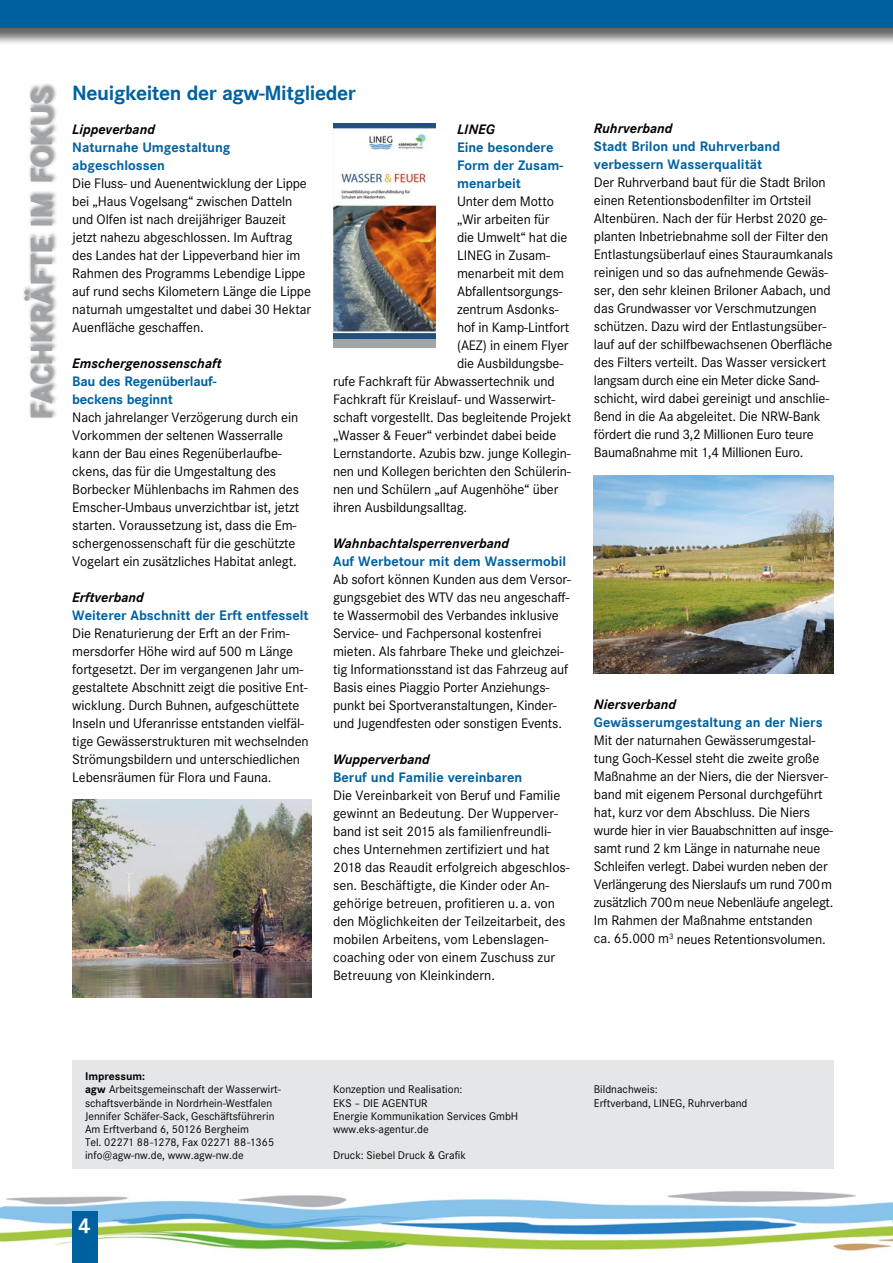
<style>
.page{position:relative;width:893px;height:1263px;background:#fff}
.page>*{position:absolute;margin:0;border:0;box-sizing:border-box;transform-origin:0 0}
.t1{font:700 30px "Corporate SBQ";color:#a1a5a7}
.t2{font:700 21px "Corporate SBQ";color:#fff}
.t3{font:700 20.25px "Corporate SBQ";letter-spacing:-.02em;color:#0061a1}
.t4{font:13.5px/18px "Corporate SBQ";letter-spacing:-.01em;color:#000}
.t5{font:700 13.5px/18px "Corporate SBQ";color:#0061a1}
.t6{font:italic 700 13.5px "Corporate SBQ";color:#000}
.t7{font:10.95px/13.2px "Corporate SBQ";color:#000}
.s1{font-weight:700}
</style>
<div class="page">
<img style="left:594px;top:476px;width:239px;height:198px">
<img style="left:72px;top:800px;width:240px;height:198px">
<div style="left:333px;top:124px;width:103px;height:224px;background:#a1a5a7"></div>
<img style="left:333px;top:124px;width:103px;height:215px">
<div style="left:72px;top:1060px;width:761px;height:109px;background:#e4e6e7"></div>
<img style="left:0;top:1191px;width:893px;height:61px">
<div style="left:72px;top:1211px;width:26px;height:52px;background:#0061a1"></div>
<div style="left:0;top:0;width:893px;height:46px;background:#000;opacity:.6"></div>
<div style="left:0;top:0;width:893px;height:27px;background:#0061a1"></div>
<div style="left:22px;top:83px;width:35px;height:336px;background:#000;opacity:.5"></div>
<h1 class="t1" style="left:23px;top:420px;width:334px;rotate:-90deg">FACHKRÄFTE IM FOKUS</h1>
<h3 class="t3" style="left:72px;top:81px;width:285px">Neuigkeiten der agw-Mitglieder</h3>
<p class="t6" style="left:72px;top:121px;width:84px">Lippeverband</p>
<p class="t5" style="left:72px;top:138px;width:160px">Naturnahe Umgestaltung abgeschlossen</p>
<p class="t4" style="left:72px;top:174px;width:240px">Die Fluss- und Auenentwicklung der Lippe bei „Haus Vogelsang“ zwischen Datteln und Olfen ist nach dreijähriger Bauzeit jetzt nahezu abgeschlossen. Im Auftrag des Landes hat der Lippeverband hier im Rahmen des Programms Lebendige Lippe auf rund sechs Kilometern Länge die Lippe naturnah umgestaltet und dabei 30 Hektar Auenfläche geschaffen.</p>
<p class="t6" style="left:72px;top:355px;width:151px">Emschergenossenschaft</p>
<p class="t5" style="left:72px;top:372px;width:146px">Bau des Regenüberlauf&shy;beckens beginnt</p>
<p class="t4" style="left:72px;top:408px;width:228px">Nach jahrelanger Verzögerung durch ein Vorkommen der seltenen Wasserralle kann der Bau eines Regenüberlaufbe&shy;ckens, das für die Umgestaltung des Borbecker Mühlenbachs im Rahmen des Emscher-Umbaus unverzichtbar ist, jetzt starten. Voraussetzung ist, dass die Em&shy;schergenossenschaft für die geschützte Vogelart ein zusätzliches Habitat anlegt.</p>
<p class="t6" style="left:72px;top:588px;width:73px">Erftverband</p>
<p class="t5" style="left:72px;top:606px;width:238px">Weiterer Abschnitt der Erft entfesselt</p>
<p class="t4" style="left:72px;top:624px;width:238px">Die Renaturierung der Erft an der Frim&shy;mersdorfer Höhe wird auf 500 m Länge fortgesetzt. Der im vergangenen Jahr um&shy;gestaltete Abschnitt zeigt die positive Ent&shy;wicklung. Durch Buhnen, aufgeschüttete Inseln und Uferanrisse entstanden vielfäl&shy;tige Gewässerstrukturen mit wechselnden Strömungsbildern und unterschiedlichen Lebensräumen für Flora und Fauna.</p>
<p class="t6" style="left:457px;top:120px;width:39px">LINEG</p>
<p class="t5" style="left:457px;top:138px;width:108px">Eine besondere<br>Form der Zusam&shy;menarbeit</p>
<p class="t4" style="left:457px;top:192px;width:98px">Unter dem Motto</p>
<p class="t4" style="left:457px;top:210px;width:94px">„Wir arbeiten für</p>
<p class="t4" style="left:457px;top:228px;width:112px">die Umwelt“ hat die</p>
<p class="t4" style="left:457px;top:246px;width:94px">LINEG in Zusam-</p>
<p class="t4" style="left:457px;top:264px;width:108px">menarbeit mit dem</p>
<p class="t4" style="left:457px;top:282px;width:107px">Abfallentsorgungs-</p>
<p class="t4" style="left:457px;top:300px;width:103px">zentrum Asdonks-</p>
<p class="t4" style="left:457px;top:318px;width:114px">hof in Kamp-Lintfort</p>
<p class="t4" style="left:457px;top:336px;width:113px">(AEZ) in einem Flyer</p>
<p class="t4" style="left:457px;top:354px;width:108px">die Ausbildungsbe-</p>
<p class="t4" style="left:333px;top:372px;width:223px">rufe Fachkraft für Abwassertechnik und</p>
<p class="t4" style="left:333px;top:390px;width:224px">Fachkraft für Kreislauf- und Wasserwirt-</p>
<p class="t4" style="left:333px;top:408px;width:240px">schaft vorgestellt. Das begleitende Projekt</p>
<p class="t4" style="left:333px;top:426px;width:225px">„Wasser &amp; Feuer“ verbindet dabei beide</p>
<p class="t4" style="left:333px;top:444px;width:239px">Lernstandorte. Azubis bzw. junge Kollegin-</p>
<p class="t4" style="left:333px;top:462px;width:239px">nen und Kollegen berichten den Schülerin-</p>
<p class="t4" style="left:333px;top:480px;width:227px">nen und Schülern „auf Augenhöhe“ über</p>
<p class="t4" style="left:333px;top:498px;width:136px">ihren Ausbildungsalltag.</p>
<p class="t6" style="left:333px;top:534px;width:178px">Wahnbachtalsperrenverband</p>
<p class="t5" style="left:333px;top:552px;width:235px">Auf Werbetour mit dem Wassermobil</p>
<p class="t4" style="left:333px;top:570px;width:239px">Ab sofort können Kunden aus dem Versor&shy;gungsgebiet des WTV das neu angeschaff&shy;te Wassermobil des Verbandes inklusive Service- und Fachpersonal kostenfrei mieten. Als fahrbare Theke und gleichzei&shy;tig Informationsstand ist das Fahrzeug auf Basis eines Piaggio Porter Anziehungs&shy;punkt bei Sportveranstaltungen, Kinder&shy;und Jugendfesten oder sonstigen Events.</p>
<p class="t6" style="left:333px;top:750px;width:98px">Wupperverband</p>
<p class="t5" style="left:333px;top:768px;width:191px">Beruf und Familie vereinbaren</p>
<p class="t4" style="left:333px;top:786px;width:238px">Die Vereinbarkeit von Beruf und Familie gewinnt an Bedeutung. Der Wupperver&shy;band ist seit 2015 als familienfreundli&shy;ches Unternehmen zertifiziert und hat 2018 das Reaudit erfolgreich abgeschlos&shy;sen. Beschäftigte, die Kinder oder An&shy;gehörige betreuen, profitieren u.a. von den Möglichkeiten der Teilzeitarbeit, des mobilen Arbeitens, vom Lebenslagen&shy;coaching oder von einem Zuschuss zur Betreuung von Kleinkindern.</p>
<p class="t6" style="left:594px;top:120px;width:80px">Ruhrverband</p>
<p class="t5" style="left:594px;top:138px;width:188px">Stadt Brilon und Ruhrverband verbessern Wasserqualität</p>
<p class="t4" style="left:594px;top:174px;width:241px">Der Ruhrverband baut für die Stadt Brilon einen Retentionsbodenfilter im Ortsteil Altenbüren. Nach der für Herbst 2020 ge&shy;planten Inbetriebnahme soll der Filter den Entlastungsüberlauf eines Stauraumkanals reinigen und so das aufnehmende Gewäs&shy;ser, den sehr kleinen Briloner Aabach, und das Grundwasser vor Verschmutzungen schützen. Dazu wird der Entlastungsüber&shy;lauf auf der schilfbewachsenen Oberfläche des Filters verteilt. Das Wasser versickert langsam durch eine ein Meter dicke Sand&shy;schicht, wird dabei gereinigt und anschlie&shy;ßend in die Aa abgeleitet. Die NRW-Bank fördert die rund 3,2 Millionen Euro teure Baumaßnahme mit 1,4 Millionen Euro.</p>
<p class="t6" style="left:594px;top:696px;width:84px">Niersverband</p>
<p class="t5" style="left:594px;top:714px;width:230px">Gewässerumgestaltung an der Niers</p>
<p class="t4" style="left:594px;top:732px;width:241px">Mit der naturnahen Gewässerumgestal&shy;tung Goch-Kessel steht die zweite große Maßnahme an der Niers, die der Niersver&shy;band mit eigenem Personal durchgeführt hat, kurz vor dem Abschluss. Die Niers wurde hier in vier Bauabschnitten auf insge&shy;samt rund 2 km Länge in naturnahe neue Schleifen verlegt. Dabei wurden neben der Verlängerung des Nierslaufs um rund 700m zusätzlich 700m neue Nebenläufe angelegt.<br>Im Rahmen der Maßnahme entstanden<br>ca. 65.000 m<sup>3</sup> neues Retentionsvolumen.</p>
<p class="t7" style="left:85px;top:1070px;width:197px"><span class="s1">Impressum:<br>agw</span> Arbeitsgemeinschaft der Wasserwirt&shy;schaftsverbände in Nordrhein-Westfalen Jennifer Schäfer-Sack, Geschäftsführerin Am Erftverband 6, 50126 Bergheim<br>Tel. 02271 88-1278, Fax 02271 88-1365 info@agw-nw.de, www.agw-nw.de</p>
<h2 class="t2" style="left:78px;top:1213px;width:14px">4</h2>
<p class="t7" style="left:333px;top:1083px;width:187px">Konzeption und Realisation:<br>EKS – DIE AGENTUR<br>Energie Kommunikation Services GmbH www.eks-agentur.de</p>
<p class="t7" style="left:333px;top:1149px;width:135px">Druck: Siebel Druck &amp; Grafik</p>
<p class="t7" style="left:594px;top:1083px;width:155px">Bildnachweis:<br>Erftverband, LINEG, Ruhrverband</p>
</div>
